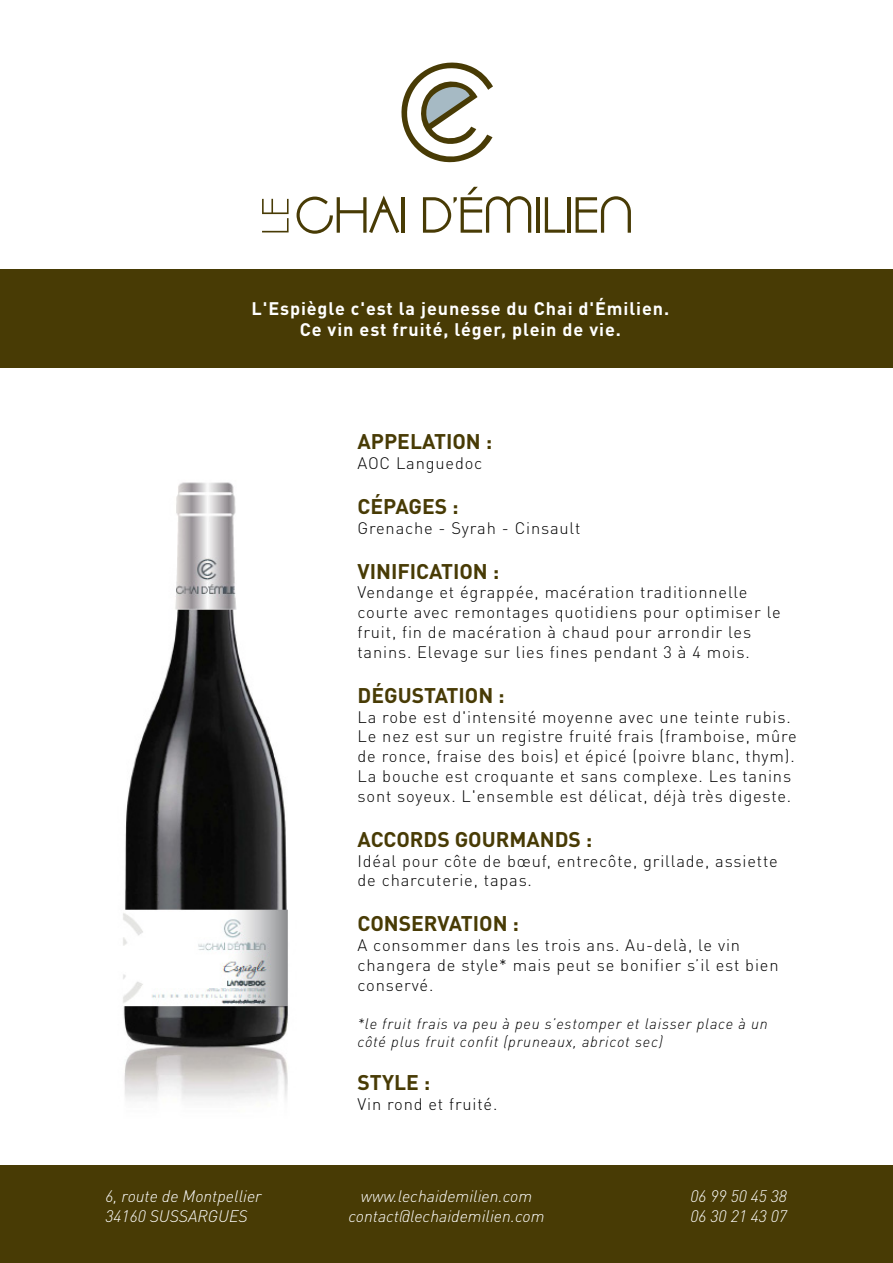
<style>
.page{position:relative;width:893px;height:1263px;background:#fff}
.page>*{position:absolute;margin:0;border:0;box-sizing:border-box;transform-origin:0 0}
.t1{font:700 21px "DINOT";color:#483b05}
.t2{font:700 18px/21.6px "DINOT";letter-spacing:.05em;color:#fff;text-align:center}
.t3{font:300 16.5px/19.8px "DINOT";letter-spacing:.05em;color:#000}
.t4{font:italic 300 16.5px/19.8px "DINOT";color:#fff}
.t5{font:italic 300 15px/18px "DINOT";letter-spacing:.05em;color:#000}
</style>
<div class="page">
<div style="left:0;top:270px;width:893px;height:98px;background:#483b05"></div>
<img style="left:123px;top:482px;width:165px;height:618px">
<div style="left:0;top:1165px;width:893px;height:98px;background:#483b05"></div>
<svg style="left:401px;top:62px;width:92px;height:101px"></svg>
<svg style="left:297px;top:196px;width:102px;height:38px"></svg>
<hr style="left:402px;top:197px;width:3px;height:36px;background:#483b05">
<svg style="left:423px;top:187px;width:108px;height:46px"></svg>
<hr style="left:536px;top:197px;width:4px;height:36px;background:#483b05">
<svg style="left:545px;top:197px;width:20px;height:36px"></svg>
<hr style="left:567px;top:197px;width:3px;height:36px;background:#483b05">
<svg style="left:576px;top:196px;width:55px;height:37px"></svg>
<svg style="left:262px;top:199px;width:27px;height:33px"></svg>
<p class="t2" style="left:252px;top:297px;width:419px">L'Espiègle c'est la jeunesse du Chai d'Émilien.<br>Ce vin est fruité, léger, plein de vie.</p>
<p class="t4" style="left:106px;top:1186px;width:158px">6, route de Montpellier<br>34160 SUSSARGUES</p>
<p class="t1" style="left:358px;top:428px;width:136px">APPELATION :</p>
<p class="t3" style="left:358px;top:453px;width:126px">AOC Languedoc</p>
<p class="t1" style="left:358px;top:492px;width:103px">CÉPAGES :</p>
<p class="t3" style="left:358px;top:518px;width:224px">Grenache - Syrah - Cinsault</p>
<p class="t1" style="left:358px;top:557px;width:143px">VINIFICATION :</p>
<p class="t3" style="left:358px;top:582px;width:425px">Vendange et égrappée, macération traditionnelle courte avec remontages quotidiens pour optimiser le fruit, fin de macération à chaud pour arrondir les tanins. Elevage sur lies fines pendant 3 à 4 mois.</p>
<p class="t1" style="left:358px;top:681px;width:149px">DÉGUSTATION :</p>
<p class="t3" style="left:358px;top:707px;width:441px">La robe est d'intensité moyenne avec une teinte rubis.<br>Le nez est sur un registre fruité frais (framboise, mûre de ronce, fraise des bois) et épicé (poivre blanc, thym).<br>La bouche est croquante et sans complexe. Les tanins sont soyeux. L'ensemble est délicat, déjà très digeste.</p>
<p class="t1" style="left:358px;top:825px;width:236px">ACCORDS GOURMANDS :</p>
<p class="t3" style="left:358px;top:851px;width:422px">Idéal pour côte de bœuf, entrecôte, grillade, assiette de charcuterie, tapas.</p>
<p class="t1" style="left:358px;top:910px;width:163px">CONSERVATION :</p>
<p class="t3" style="left:358px;top:935px;width:423px">A consommer dans les trois ans. Au-delà, le vin changera de style* mais peut se bonifier s’il est bien conservé.</p>
<p class="t5" style="left:358px;top:1014px;width:412px">*le fruit frais va peu à peu s’estomper et laisser place à un côté plus fruit confit (pruneaux, abricot sec)</p>
<p class="t1" style="left:358px;top:1068px;width:74px">STYLE :</p>
<p class="t3" style="left:358px;top:1094px;width:141px">Vin rond et fruité.</p>
<p class="t4" style="left:348px;top:1186px;width:198px;text-align:center">www.lechaidemilien.com contact@lechaidemilien.com</p>
<p class="t4" style="left:690px;top:1186px;width:98px">06 99 50 45 38<br>06 30 21 43 07</p>
</div>
